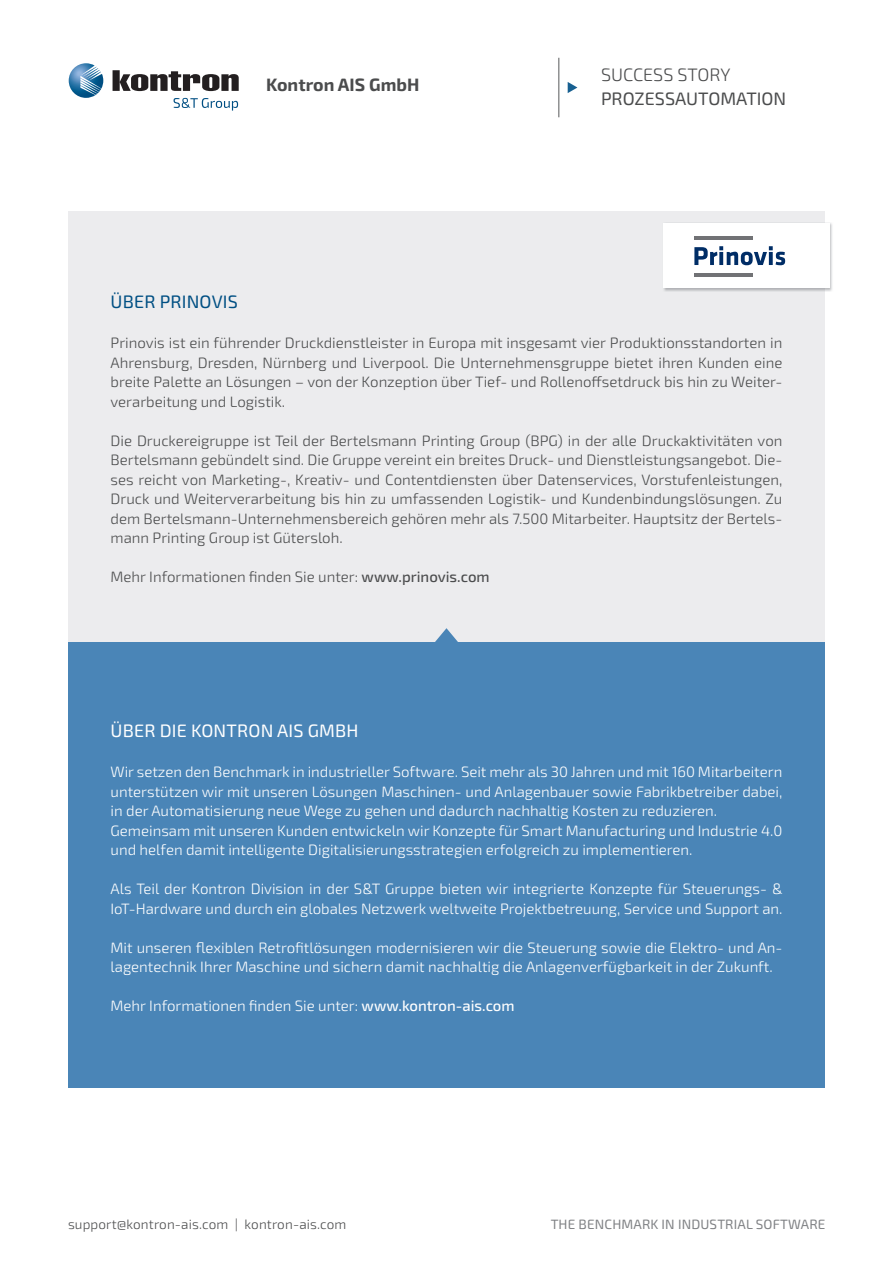
<style>
.page{position:relative;width:893px;height:1263px;background:#fff}
.page>*{position:absolute;margin:0;border:0;box-sizing:border-box;transform-origin:0 0}
.t1{font:18px "Sn T";letter-spacing:.01em;color:#fff}
.t2{font:18px "Sn T";color:#4b4c4d}
.t3{font:300 18px "Sn T";color:#4b4c4d}
.t4{font:18px "Sn T";letter-spacing:.01em;color:#004f83}
.t5{font:700 17.85px "Sn T";color:#4b4c4d}
.t6{font:300 15px/19.5px "Sn T";color:#fff}
.t7{font:300 15px/19.5px "Sn T";color:#4b4c4d;text-align:justify}
.t8{font:300 13.5px "Sn T";letter-spacing:.01em;color:#4b4c4d}
.t9{font:13.5px "Sn T";letter-spacing:.01em;color:#808285}
.s1{font-weight:500}
</style>
<div class="page">
<img style="left:69px;top:63px;width:34px;height:35px">
<svg style="left:113px;top:70px;width:126px;height:21px"></svg>
<svg style="left:174px;top:98px;width:64px;height:13px"></svg>
<hr style="left:558px;top:58px;width:1px;height:59px;background:#57585a">
<svg style="left:568px;top:82px;width:9px;height:11px"></svg>
<div style="left:68px;top:211px;width:757px;height:431px;background:#ececee"></div>
<div style="left:68px;top:642px;width:757px;height:446px;background:#4a85b7"></div>
<img style="left:664px;top:222px;width:168px;height:70px">
<div style="left:663px;top:223px;width:166px;height:65px;background:#fff"></div>
<hr style="left:694px;top:236px;width:59px;height:3px;background:#717275">
<svg style="left:694px;top:246px;width:91px;height:19px"></svg>
<hr style="left:694px;top:273px;width:59px;height:3px;background:#717275">
<svg style="left:435px;top:628px;width:23px;height:14px"></svg>
<p class="t5" style="left:266px;top:74px;width:155px">Kontron AIS GmbH</p>
<p class="t3" style="left:601px;top:64px;width:131px">SUCCESS STORY</p>
<p class="t2" style="left:601px;top:88px;width:187px">PROZESSAUTOMATION</p>
<p class="t4" style="left:111px;top:291px;width:129px">ÜBER PRINOVIS</p>
<p class="t7" style="left:111px;top:334px;width:673px">Prinovis ist ein führender Druckdienstleister in Europa mit insgesamt vier Produktionsstandorten in Ahrensburg, Dresden, Nürnberg und Liverpool. Die Unternehmensgruppe bietet ihren Kunden eine breite Palette an Lösungen – von der Konzeption über Tief- und Rollenoffsetdruck bis hin zu Weiter&shy;verarbeitung und Logistik.</p>
<p class="t7" style="left:111px;top:431px;width:673px">Die Druckereigruppe ist Teil der Bertelsmann Printing Group (BPG) in der alle Druckaktivitäten von Bertelsmann gebündelt sind. Die Gruppe vereint ein breites Druck- und Dienstleistungsangebot. Die&shy;ses reicht von Marketing-, Kreativ- und Contentdiensten über Datenservices, Vorstufenleistungen, Druck und Weiterverarbeitung bis hin zu umfassenden Logistik- und Kundenbindungslösungen. Zu dem Bertelsmann-Unternehmensbereich gehören mehr als 7.500 Mitarbeiter. Hauptsitz der Bertels&shy;mann Printing Group ist Gütersloh.</p>
<p class="t7" style="left:111px;top:568px;width:381px">Mehr Informationen finden Sie unter: <span class="s1">www.prinovis.com</span></p>
<p class="t1" style="left:111px;top:720px;width:249px">ÜBER DIE KONTRON AIS GMBH</p>
<p class="t6" style="left:111px;top:763px;width:673px">Wir setzen den Benchmark in industrieller Software. Seit mehr als 30 Jahren und mit 160 Mitarbeitern unterstützen wir mit unseren Lösungen Maschinen- und Anlagenbauer sowie Fabrikbetreiber dabei, in der Automatisierung neue Wege zu gehen und dadurch nachhaltig Kosten zu reduzieren.<br>Gemeinsam mit unseren Kunden entwickeln wir Konzepte für Smart Manufacturing und Industrie 4.0 und helfen damit intelligente Digitalisierungsstrategien erfolgreich zu implementieren.</p>
<p class="t6" style="left:111px;top:880px;width:673px">Als Teil der Kontron Division in der S&amp;T Gruppe bieten wir integrierte Konzepte für Steuerungs- &amp;<br>IoT-Hardware und durch ein globales Netzwerk weltweite Projektbetreuung, Service und Support an.</p>
<p class="t6" style="left:111px;top:938px;width:673px">Mit unseren flexiblen Retrofitlösungen modernisieren wir die Steuerung sowie die Elektro- und An&shy;lagentechnik Ihrer Maschine und sichern damit nachhaltig die Anlagenverfügbarkeit in der Zukunft.</p>
<p class="t6" style="left:111px;top:997px;width:406px">Mehr Informationen finden Sie unter: <span class="s1">www.kontron-ais.com</span></p>
<p class="t8" style="left:68px;top:1216px;width:280px">support@kontron-ais.com | kontron-ais.com</p>
<p class="t9" style="left:551px;top:1216px;width:276px">THE BENCHMARK IN INDUSTRIAL SOFTWARE</p>
</div>
